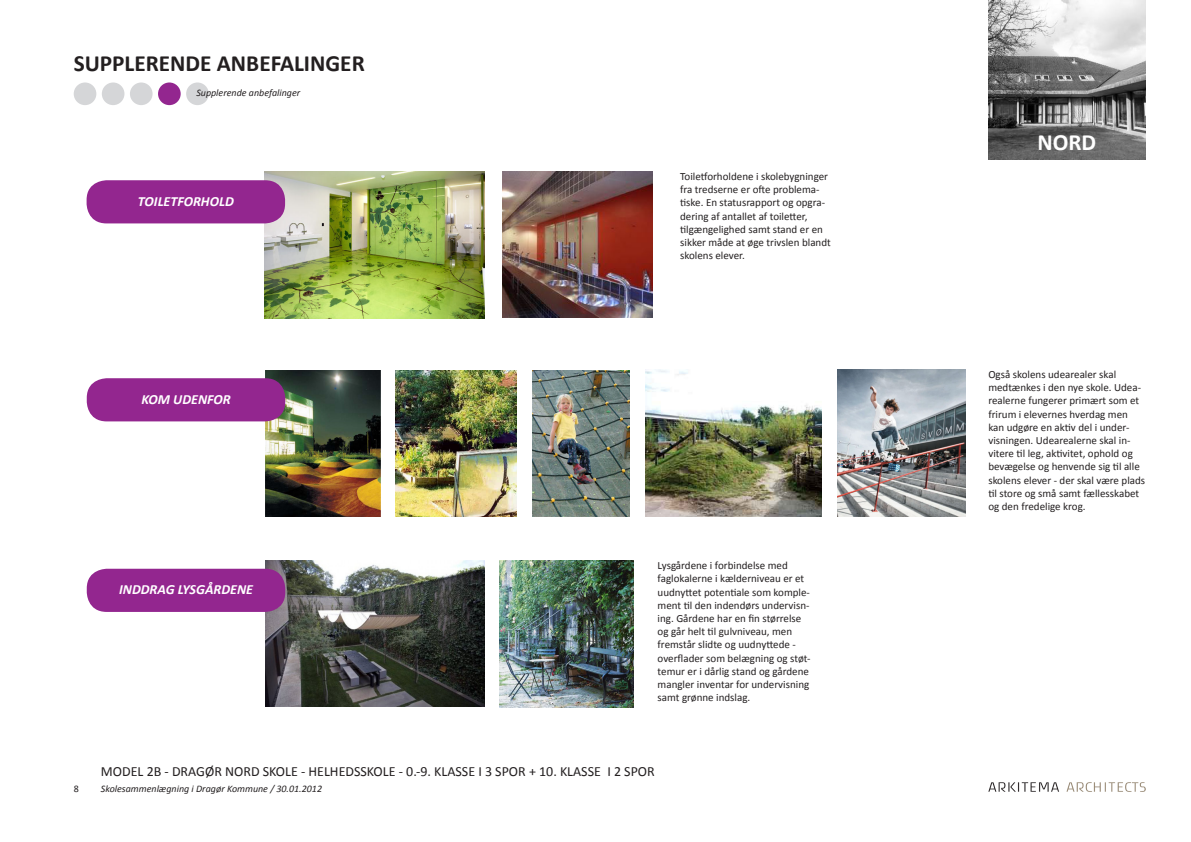
<style>
.page{position:relative;width:1191px;height:842px;background:#fff}
.page>*{position:absolute;margin:0;border:0;box-sizing:border-box;transform-origin:0 0}
.D_OVERSKRIFT{font:700 23.2px "Calibri";color:#231f20}
.t1{font:700 23.2px "Calibri";color:#fff}
.t2{font:14px "Calibri";color:#231f20}
.D_SIDEFOD{font:italic 700 14px "Calibri";color:#fff}
.D_UNDERSKRIFT_1{font:11px/13.2px "Calibri";color:#231f20}
.D_SIDEFOD-2{font:italic 10px "Calibri";color:#231f20}
.t3{font:10px "Calibri";color:#231f20}
</style>
<div class="page">
<img style="left:265px;top:561px;width:219px;height:146px">
<img style="left:265px;top:370px;width:115px;height:147px">
<img style="left:532px;top:371px;width:97px;height:146px">
<img style="left:646px;top:370px;width:175px;height:147px">
<img style="left:395px;top:371px;width:122px;height:146px">
<img style="left:837px;top:370px;width:128px;height:147px">
<img style="left:499px;top:561px;width:135px;height:146px">
<img style="left:265px;top:172px;width:219px;height:146px">
<img style="left:503px;top:172px;width:149px;height:146px">
<div style="left:87px;top:180px;width:198px;height:43px;background:#93268f;border-radius:20px"></div>
<div style="left:87px;top:569px;width:198px;height:43px;background:#93268f;border-radius:20px"></div>
<div style="left:87px;top:378px;width:198px;height:43px;background:#93268f;border-radius:20px"></div>
<img style="left:988px;top:0;width:157px;height:160px">
<img style="left:988px;top:782px;width:157px;height:10px">
<div style="left:74px;top:82px;width:22px;height:23px;background:#d5d6d8;border-radius:50%"></div>
<div style="left:102px;top:82px;width:22px;height:23px;background:#d5d6d8;border-radius:50%"></div>
<div style="left:158px;top:82px;width:23px;height:23px;background:#93268f;border-radius:50%"></div>
<div style="left:130px;top:82px;width:23px;height:23px;background:#d5d6d8;border-radius:50%"></div>
<div style="left:186px;top:82px;width:23px;height:23px;background:#d5d6d8;border-radius:50%"></div>
<p class="D_OVERSKRIFT" style="left:74px;top:49px;width:292px">SUPPLERENDE ANBEFALINGER</p>
<p class="D_SIDEFOD-2" style="left:196px;top:86px;width:105px">Supplerende anbefalinger</p>
<p class="D_SIDEFOD" style="left:138px;top:192px;width:97px">TOILETFORHOLD</p>
<p class="D_SIDEFOD" style="left:141px;top:390px;width:91px">KOM UDENFOR</p>
<p class="D_SIDEFOD" style="left:119px;top:580px;width:136px">INDDRAG LYSGÅRDENE</p>
<p class="D_UNDERSKRIFT_1" style="left:680px;top:170px;width:152px">Toiletforholdene i skolebygninger fra tredserne er ofte problema&shy;tiske. En statusrapport og opgra&shy;dering af antallet af toiletter, tilgængelighed samt stand er en sikker måde at øge trivslen blandt skolens elever.</p>
<p class="D_UNDERSKRIFT_1" style="left:657px;top:559px;width:154px">Lysgårdene i forbindelse med faglokalerne i kælderniveau er et uudnyttet potentiale som komple&shy;ment til den indendørs undervisn&shy;ing. Gårdene har en fin størrelse og går helt til gulvniveau, men fremstår slidte og uudnyttede - overflader som belægning og støt&shy;temur er i dårlig stand og gårdene mangler inventar for undervisning samt grønne indslag.</p>
<p class="t3" style="left:74px;top:782px;width:7px">8</p>
<p class="t2" style="left:101px;top:762px;width:555px">MODEL 2B - DRAGØR NORD SKOLE - HELHEDSSKOLE - 0.-9. KLASSE I 3 SPOR + 10. KLASSE I 2 SPOR</p>
<p class="D_SIDEFOD-2" style="left:101px;top:782px;width:223px">Skolesammenlægning i Dragør Kommune / 30.01.2012</p>
<h1 class="t1" style="left:1037px;top:128px;width:60px">NORD</h1>
<p class="D_UNDERSKRIFT_1" style="left:988px;top:368px;width:158px">Også skolens udearealer skal medtænkes i den nye skole. Udea&shy;realerne fungerer primært som et frirum i elevernes hverdag men kan udgøre en aktiv del i under&shy;visningen. Udearealerne skal in&shy;vitere til leg, aktivitet, ophold og bevægelse og henvende sig til alle skolens elever - der skal være plads til store og små samt fællesskabet og den fredelige krog.</p>
</div>
